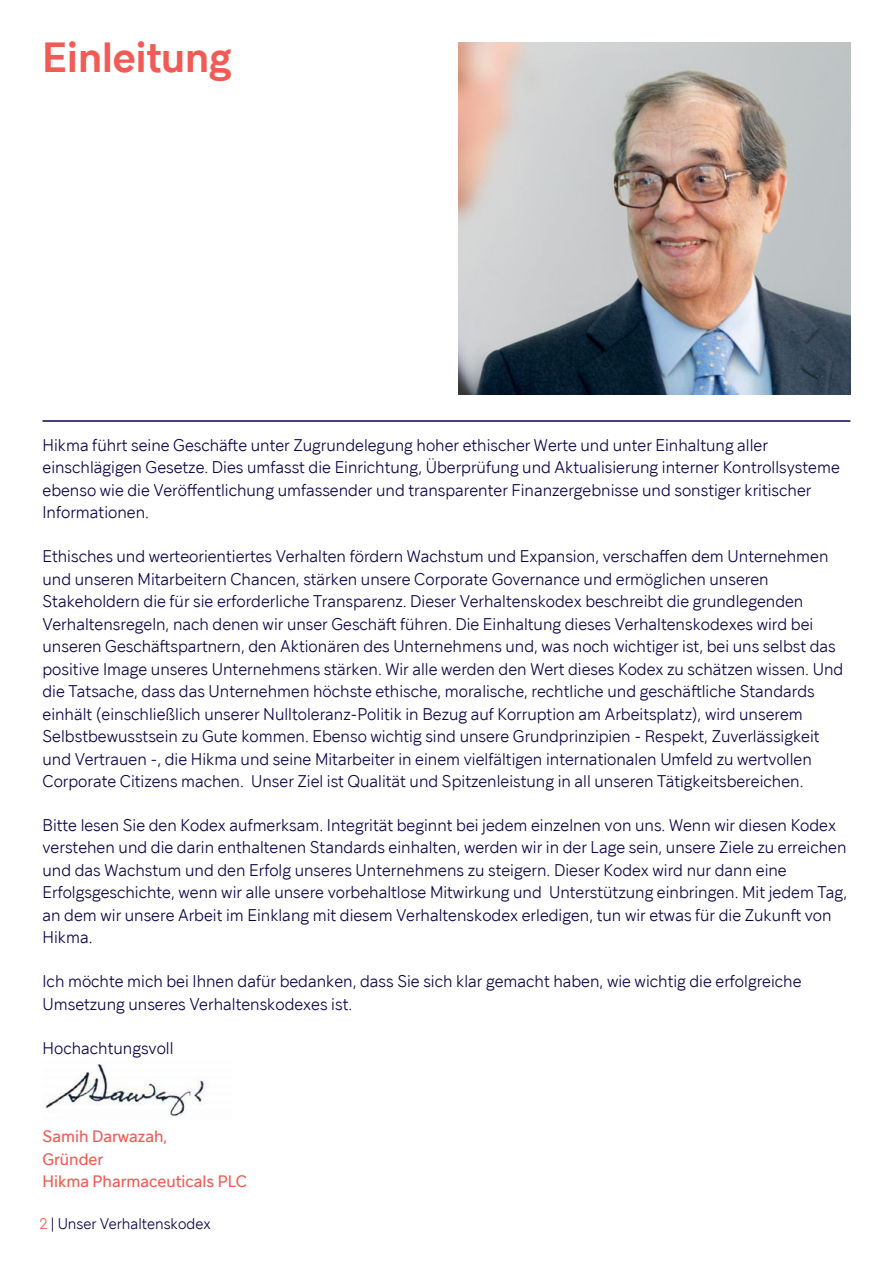
<style>
.page{position:relative;width:893px;height:1263px;background:#fff}
.page>*{position:absolute;margin:0;border:0;box-sizing:border-box;transform-origin:0 0}
.t1{font:600 42px "Guillon";color:#f15b55}
.t2{font:300 16.5px/22.5px "Guillon";color:#0e0048}
.t3{font:16.5px/22.5px "Guillon";color:#f15b55}
.t4{font:300 15px "Guillon";color:#0e0048}
.s1{color:#f15b55}
</style>
<div class="page">
<img style="left:45px;top:1064px;width:160px;height:53px">
<img style="left:459px;top:43px;width:391px;height:351px">
<hr style="left:43px;top:420px;width:807px;height:2px;background:#0e0048">
<h1 class="t1" style="left:43px;top:31px;width:190px">Einleitung</h1>
<p class="t2" style="left:43px;top:433px;width:799px">Hikma führt seine Geschäfte unter Zugrundelegung hoher ethischer Werte und unter Einhaltung aller einschlägigen Gesetze. Dies umfasst die Einrichtung, Überprüfung und Aktualisierung interner Kontrollsysteme ebenso wie die Veröffentlichung umfassender und transparenter Finanzergebnisse und sonstiger kritischer Informationen.</p>
<p class="t2" style="left:43px;top:545px;width:802px">Ethisches und werteorientiertes Verhalten fördern Wachstum und Expansion, verschaffen dem Unternehmen und unseren Mitarbeitern Chancen, stärken unsere Corporate Governance und ermöglichen unseren Stakeholdern die für sie erforderliche Transparenz. Dieser Verhaltenskodex beschreibt die grundlegenden Verhaltensregeln, nach denen wir unser Geschäft führen. Die Einhaltung dieses Verhaltenskodexes wird bei unseren Geschäftspartnern, den Aktionären des Unternehmens und, was noch wichtiger ist, bei uns selbst das positive Image unseres Unternehmens stärken. Wir alle werden den Wert dieses Kodex zu schätzen wissen. Und die Tatsache, dass das Unternehmen höchste ethische, moralische, rechtliche und geschäftliche Standards einhält (einschließlich unserer Nulltoleranz-Politik in Bezug auf Korruption am Arbeitsplatz), wird unserem Selbstbewusstsein zu Gute kommen. Ebenso wichtig sind unsere Grundprinzipien - Respekt, Zuverlässigkeit und Vertrauen -, die Hikma und seine Mitarbeiter in einem vielfältigen internationalen Umfeld zu wertvollen Corporate Citizens machen. Unser Ziel ist Qualität und Spitzenleistung in all unseren Tätigkeitsbereichen.</p>
<p class="t2" style="left:43px;top:813px;width:806px">Bitte lesen Sie den Kodex aufmerksam. Integrität beginnt bei jedem einzelnen von uns. Wenn wir diesen Kodex verstehen und die darin enthaltenen Standards einhalten, werden wir in der Lage sein, unsere Ziele zu erreichen und das Wachstum und den Erfolg unseres Unternehmens zu steigern. Dieser Kodex wird nur dann eine Erfolgsgeschichte, wenn wir alle unsere vorbehaltlose Mitwirkung und Unterstützung einbringen. Mit jedem Tag, an dem wir unsere Arbeit im Einklang mit diesem Verhaltenskodex erledigen, tun wir etwas für die Zukunft von Hikma.</p>
<p class="t2" style="left:43px;top:970px;width:760px">Ich möchte mich bei Ihnen dafür bedanken, dass Sie sich klar gemacht haben, wie wichtig die erfolgreiche<br>Umsetzung unseres Verhaltenskodexes ist.</p>
<p class="t2" style="left:43px;top:1036px;width:133px">Hochachtungsvoll</p>
<p class="t3" style="left:43px;top:1125px;width:206px">Samih Darwazah,<br>Gründer<br>Hikma Pharmaceuticals PLC</p>
<p class="t4" style="left:40px;top:1214px;width:172px"><span class="s1">2</span> | Unser Verhaltenskodex</p>
</div>
